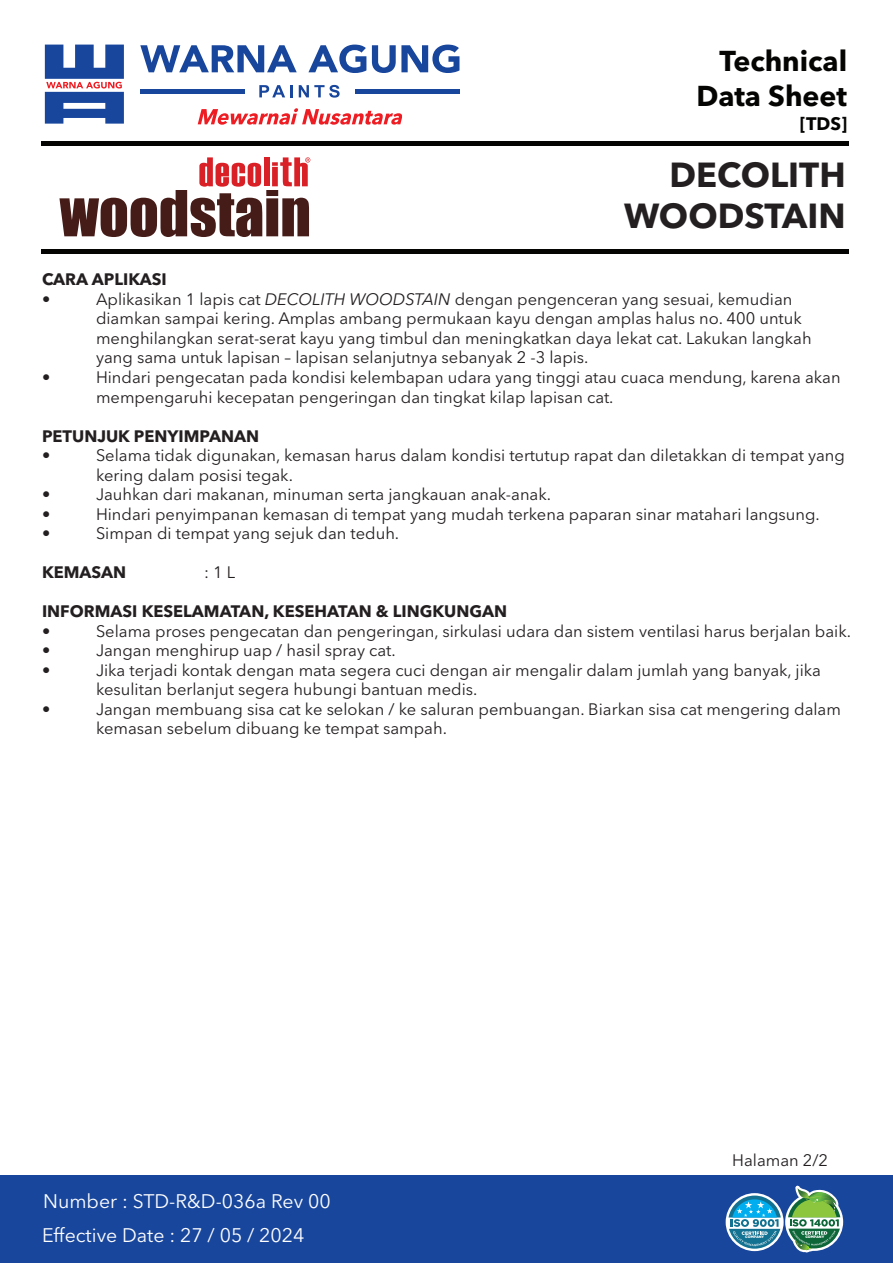
<style>
.page{position:relative;width:893px;height:1263px;background:#fff}
.page>*{position:absolute;margin:0;border:0;box-sizing:border-box;transform-origin:0 0}
.t1{font:700 34.5px/41.4px "Avenir Next LT Pro";color:#231f20;text-align:right}
.t2{font:700 28.5px/34.2px "Avenir Next LT Pro";color:#040503;text-align:right}
.t3{font:19.5px/34px "Avenir Next LT Pro";color:#fff}
.t4{font:700 18px "Avenir Next LT Pro";color:#040503}
.t5{font:16.5px/19.5px "Avenir Next LT Pro";color:#231f20}
.t6{font:700 16.5px "Avenir Next LT Pro";color:#231f20}
.t7{font:900 3.6px "Gotham";color:#fff}
.s1{font-style:italic}
</style>
<div class="page">
<div style="left:0;top:1175px;width:893px;height:88px;background:#18469d"></div>
<div style="left:140px;top:89px;width:104px;height:5px;background:#18469d"></div>
<div style="left:355px;top:89px;width:104px;height:5px;background:#18469d"></div>
<svg style="left:259px;top:85px;width:34px;height:12px"></svg>
<svg style="left:299px;top:85px;width:41px;height:13px"></svg>
<svg style="left:140px;top:45px;width:319px;height:28px"></svg>
<svg style="left:45px;top:45px;width:79px;height:79px"></svg>
<svg style="left:198px;top:108px;width:204px;height:17px"></svg>
<svg style="left:728px;top:1185px;width:115px;height:67px"></svg>
<hr style="left:42px;top:141px;width:807px;height:4px;background:#040503">
<hr style="left:42px;top:249px;width:807px;height:4px;background:#040503">
<svg style="left:59px;top:157px;width:251px;height:80px"></svg>
<h2 class="t2" style="left:696px;top:44px;width:152px">Technical<br>Data Sheet</h2>
<p class="t4" style="left:800px;top:113px;width:49px">[TDS]</p>
<h1 class="t1" style="left:624px;top:154px;width:223px">DECOLITH<br>WOODSTAIN</h1>
<p class="t6" style="left:42px;top:270px;width:126px">CARA APLIKASI</p>
<p class="t5" style="left:42px;top:289px;width:10px">•</p>
<p class="t5" style="left:96px;top:289px;width:717px">Aplikasikan 1 lapis cat <span class="s1">DECOLITH WOODSTAIN</span> dengan pengenceran yang sesuai, kemudian diamkan sampai kering. Amplas ambang permukaan kayu dengan amplas halus no. 400 untuk menghilangkan serat-serat kayu yang timbul dan meningkatkan daya lekat cat. Lakukan langkah yang sama untuk lapisan – lapisan selanjutnya sebanyak 2 -3 lapis.</p>
<p class="t5" style="left:42px;top:367px;width:10px">•</p>
<p class="t5" style="left:96px;top:367px;width:746px">Hindari pengecatan pada kondisi kelembapan udara yang tinggi atau cuaca mendung, karena akan mempengaruhi kecepatan pengeringan dan tingkat kilap lapisan cat.</p>
<p class="t6" style="left:42px;top:426px;width:219px">PETUNJUK PENYIMPANAN</p>
<p class="t5" style="left:42px;top:445px;width:10px">•</p>
<p class="t5" style="left:96px;top:445px;width:750px">Selama tidak digunakan, kemasan harus dalam kondisi tertutup rapat dan diletakkan di tempat yang kering dalam posisi tegak.</p>
<p class="t5" style="left:42px;top:484px;width:10px">•</p>
<p class="t5" style="left:96px;top:484px;width:457px">Jauhkan dari makanan, minuman serta jangkauan anak-anak.</p>
<p class="t5" style="left:42px;top:504px;width:10px">•</p>
<p class="t5" style="left:96px;top:504px;width:725px">Hindari penyimpanan kemasan di tempat yang mudah terkena paparan sinar matahari langsung.</p>
<p class="t5" style="left:42px;top:523px;width:10px">•</p>
<p class="t5" style="left:96px;top:523px;width:305px">Simpan di tempat yang sejuk dan teduh.</p>
<p class="t6" style="left:42px;top:562px;width:86px">KEMASAN</p>
<p class="t5" style="left:204px;top:562px;width:33px">: 1 L</p>
<p class="t6" style="left:42px;top:601px;width:467px">INFORMASI KESELAMATAN, KESEHATAN &amp; LINGKUNGAN</p>
<p class="t5" style="left:42px;top:621px;width:10px">•</p>
<p class="t5" style="left:96px;top:621px;width:757px">Selama proses pengecatan dan pengeringan, sirkulasi udara dan sistem ventilasi harus berjalan baik.</p>
<p class="t5" style="left:42px;top:640px;width:10px">•</p>
<p class="t5" style="left:96px;top:640px;width:301px">Jangan menghirup uap / hasil spray cat.</p>
<p class="t5" style="left:42px;top:660px;width:10px">•</p>
<p class="t5" style="left:96px;top:660px;width:726px">Jika terjadi kontak dengan mata segera cuci dengan air mengalir dalam jumlah yang banyak, jika kesulitan berlanjut segera hubungi bantuan medis.</p>
<p class="t5" style="left:42px;top:699px;width:10px">•</p>
<p class="t5" style="left:96px;top:699px;width:746px">Jangan membuang sisa cat ke selokan / ke saluran pembuangan. Biarkan sisa cat mengering dalam kemasan sebelum dibuang ke tempat sampah.</p>
<p class="t3" style="left:42px;top:1184px;width:290px">Number : STD-R&amp;D-036a Rev 00<br>Effective Date : 27 / 05 / 2024</p>
<p class="t5" style="left:732px;top:1150px;width:97px">Halaman 2/2</p>
<p class="t7" style="left:745px;top:1235px;width:20px">COMPANY</p>
<p class="t7" style="left:805px;top:1235px;width:20px">COMPANY</p>
</div>
